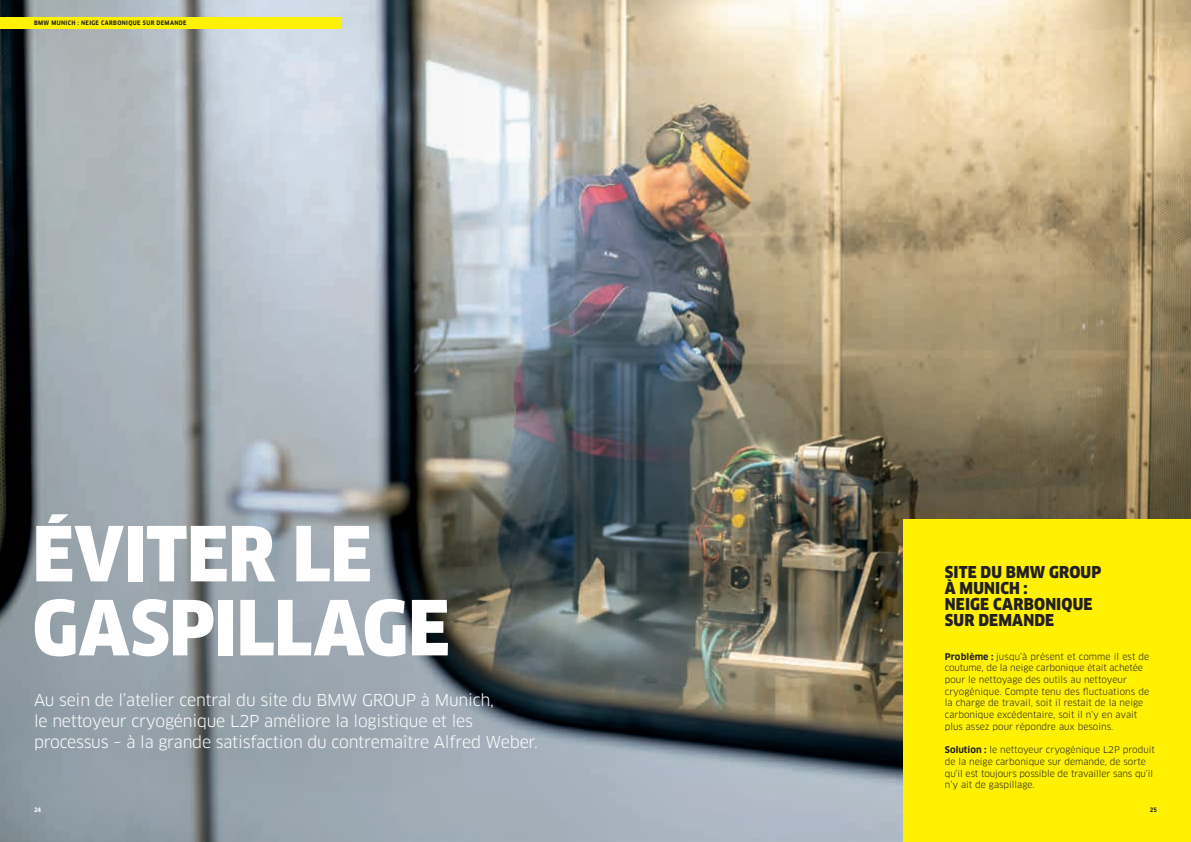
<style>
.page{position:relative;width:1191px;height:842px;background:#fff}
.page>*{position:absolute;margin:0;border:0;box-sizing:border-box;transform-origin:0 0}
.t1{font:900 74px/74px "Clan Pro Narr";letter-spacing:-.005em;color:#fff}
.t2{font:16px/20.8px "Clan Pro";letter-spacing:-.015em;color:#fff}
.t3{font:900 16px/16px "Clan Pro Narr";letter-spacing:.01em;color:#231f20}
.t4{font:9px/11.7px "Clan Pro";color:#231f20}
.t5{font:700 6px "Clan Pro Narr";letter-spacing:.06em;color:#231f20}
.t6{font:700 6px "Clan Pro Narr";color:#fff}
.s1{font-weight:700}
</style>
<div class="page">
<img style="left:0;top:0;width:1191px;height:842px">
<div style="left:903px;top:519px;width:288px;height:323px;background:#fff101"></div>
<div style="left:0;top:17px;width:341px;height:11px;background:#fff101"></div>
<p class="t5" style="left:34px;top:19px;width:154px">BMW MUNICH : NEIGE CARBONIQUE SUR DEMANDE</p>
<h1 class="t1" style="left:33px;top:518px;width:419px">ÉVITER LE<br>GASPILLAGE</h1>
<h2 class="t2" style="left:34px;top:690px;width:505px">Au sein de l’atelier central du site du BMW GROUP à Munich,<br>le nettoyeur cryogénique L2P améliore la logistique et les processus – à la grande satisfaction du contremaître Alfred Weber.</h2>
<h2 class="t3" style="left:945px;top:564px;width:158px">SITE DU BMW GROUP<br>À MUNICH :<br>NEIGE CARBONIQUE<br>SUR DEMANDE</h2>
<p class="t4" style="left:945px;top:650px;width:206px"><span class="s1">Problème :</span> jusqu’à présent et comme il est de coutume, de la neige carbonique était achetée pour le nettoyage des outils au nettoyeur cryogénique. Compte tenu des fluctuations de la charge de travail, soit il restait de la neige carbonique excédentaire, soit il n’y en avait plus assez pour répondre aux besoins.</p>
<p class="t4" style="left:945px;top:744px;width:212px"><span class="s1">Solution :</span> le nettoyeur cryogénique L2P produit de la neige carbonique sur demande, de sorte qu’il est toujours possible de travailler sans qu’il n’y ait de gaspillage.</p>
<p class="t6" style="left:34px;top:806px;width:9px">24</p>
<p class="t5" style="left:1149px;top:806px;width:9px">25</p>
</div>
